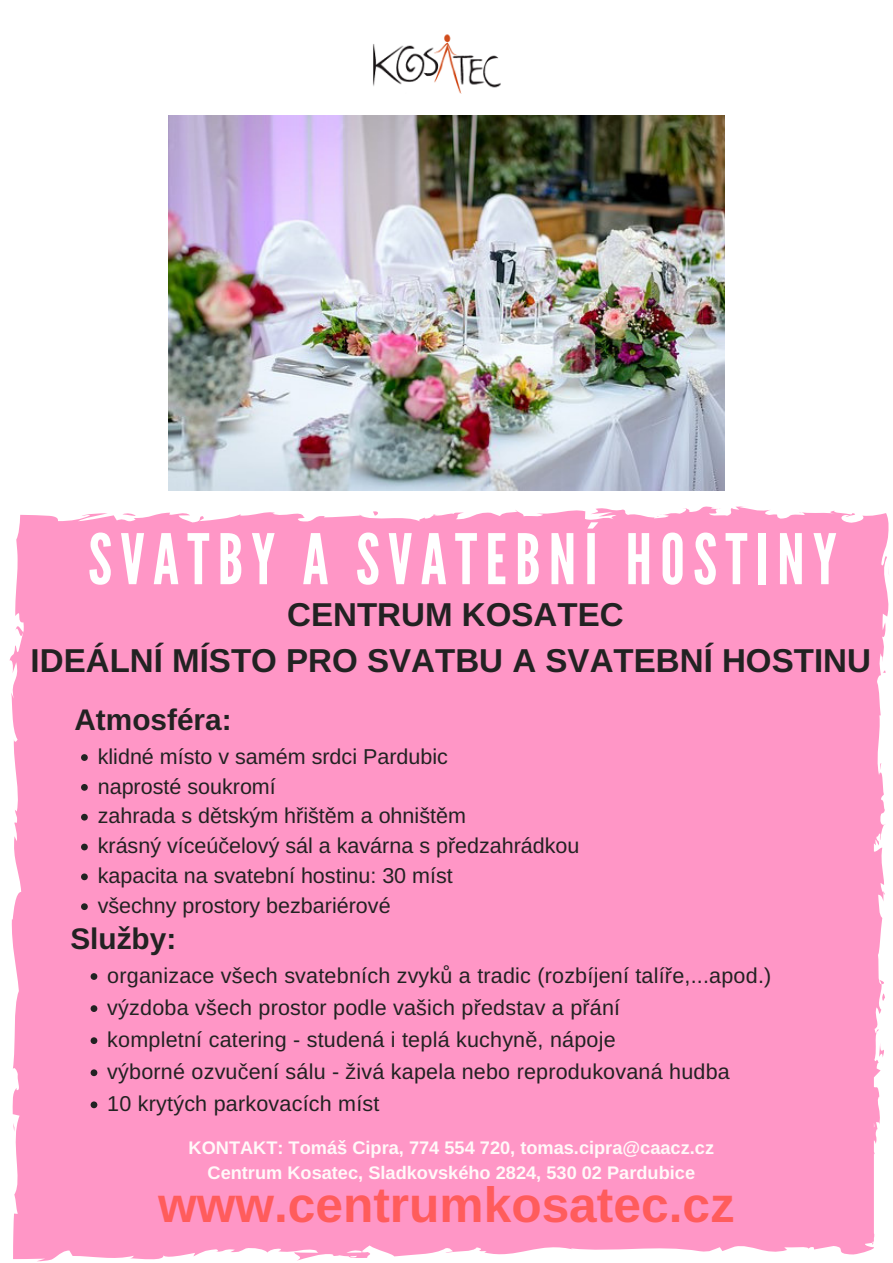
<style>
.page{position:relative;width:893px;height:1263px;background:#fff}
.page>*{position:absolute;margin:0;border:0;box-sizing:border-box;transform-origin:0 0}
.t1{font:69.53px "League Gothic";letter-spacing:.12em;color:#fff}
.t2{font:700 49.65px "Arimo";color:#ff5c5c}
.t3{font:700 33.08px/46.1px "Arimo";color:#222;text-align:center}
.t4{font:700 29.78px "Arimo";color:#222}
.t5{font:21.52px/29.8px "Arimo";letter-spacing:.01em;color:#222}
.t6{font:700 18.23px/25.3px "Arimo";color:#fff9f9;text-align:center}
.s1{font-family:"Liberation Sans"}
</style>
<div class="page">
<div style="left:10px;top:506px;width:879px;height:755px;background:#ff96c6"></div>
<svg style="left:879px;top:763px;width:2px;height:11px"></svg>
<svg style="left:879px;top:1039px;width:8px;height:22px"></svg>
<svg style="left:882px;top:991px;width:3px;height:14px"></svg>
<svg style="left:882px;top:667px;width:3px;height:6px"></svg>
<svg style="left:373px;top:510px;width:7px;height:6px"></svg>
<svg style="left:122px;top:512px;width:14px;height:4px"></svg>
<svg style="left:91px;top:973px;width:6px;height:7px"></svg>
<svg style="left:91px;top:1005px;width:6px;height:7px"></svg>
<svg style="left:91px;top:1037px;width:6px;height:7px"></svg>
<svg style="left:91px;top:1069px;width:6px;height:7px"></svg>
<svg style="left:91px;top:1101px;width:6px;height:7px"></svg>
<img style="left:169px;top:115px;width:556px;height:376px">
<img style="left:373px;top:34px;width:128px;height:60px">
<svg style="left:81px;top:754px;width:7px;height:7px"></svg>
<svg style="left:81px;top:784px;width:7px;height:7px"></svg>
<svg style="left:81px;top:814px;width:7px;height:6px"></svg>
<svg style="left:81px;top:844px;width:7px;height:6px"></svg>
<svg style="left:81px;top:873px;width:7px;height:7px"></svg>
<svg style="left:81px;top:903px;width:7px;height:7px"></svg>
<h1 class="t1" style="left:88px;top:519px;width:750px">SVATBY A SVATEBNÍ HOSTINY</h1>
<h3 class="t3" style="left:31px;top:591px;width:842px">CENTRUM KOSATEC<br>IDEÁLNÍ MÍSTO PRO SVATBU A SVATEBNÍ HOSTINU</h3>
<h3 class="t4" style="left:74px;top:703px;width:159px">Atmosféra:</h3>
<p class="t5" style="left:98px;top:741px;width:483px">klidné místo v samém srdci Pardubic<br>naprosté soukromí<br>zahrada s d<span class="s1">ě</span>tským h<span class="s1">ř</span>i<span class="s1">š</span>t<span class="s1">ě</span>m a ohni<span class="s1">š</span>t<span class="s1">ě</span>m<br>krásný víceú<span class="s1">č</span>elový sál a kavárna s p<span class="s1">ř</span>edzahrádkou kapacita na svatební hostinu: 30 míst<br>v<span class="s1">š</span>echny prostory bezbariérové</p>
<h3 class="t4" style="left:70px;top:922px;width:107px">Slu<span class="s1">ž</span>by:</h3>
<p class="t5" style="left:107px;top:959px;width:665px;line-height:32.1px">organizace v<span class="s1">š</span>ech svatebních zvyk<span class="s1">ů</span> a tradic (rozbíjení talí<span class="s1">ř</span>e,...apod.) výzdoba v<span class="s1">š</span>ech prostor podle va<span class="s1">š</span>ich p<span class="s1">ř</span>edstav a p<span class="s1">ř</span>ání<br>kompletní catering - studená i teplá kuchyn<span class="s1">ě</span>, nápoje<br>výborné ozvu<span class="s1">č</span>ení sálu - <span class="s1">ž</span>ivá kapela nebo reprodukovaná hudba<br>10 krytých parkovacích míst</p>
<p class="t6" style="left:189px;top:1135px;width:527px">KONTAKT: Tomá<span class="s1">š</span> Cipra, 774 554 720, tomas.cipra@caacz.cz<br>Centrum Kosatec, Sladkovského 2824, 530 02 Pardubice</p>
<h2 class="t2" style="left:158px;top:1177px;width:578px">www.centrumkosatec.cz</h2>
</div>
